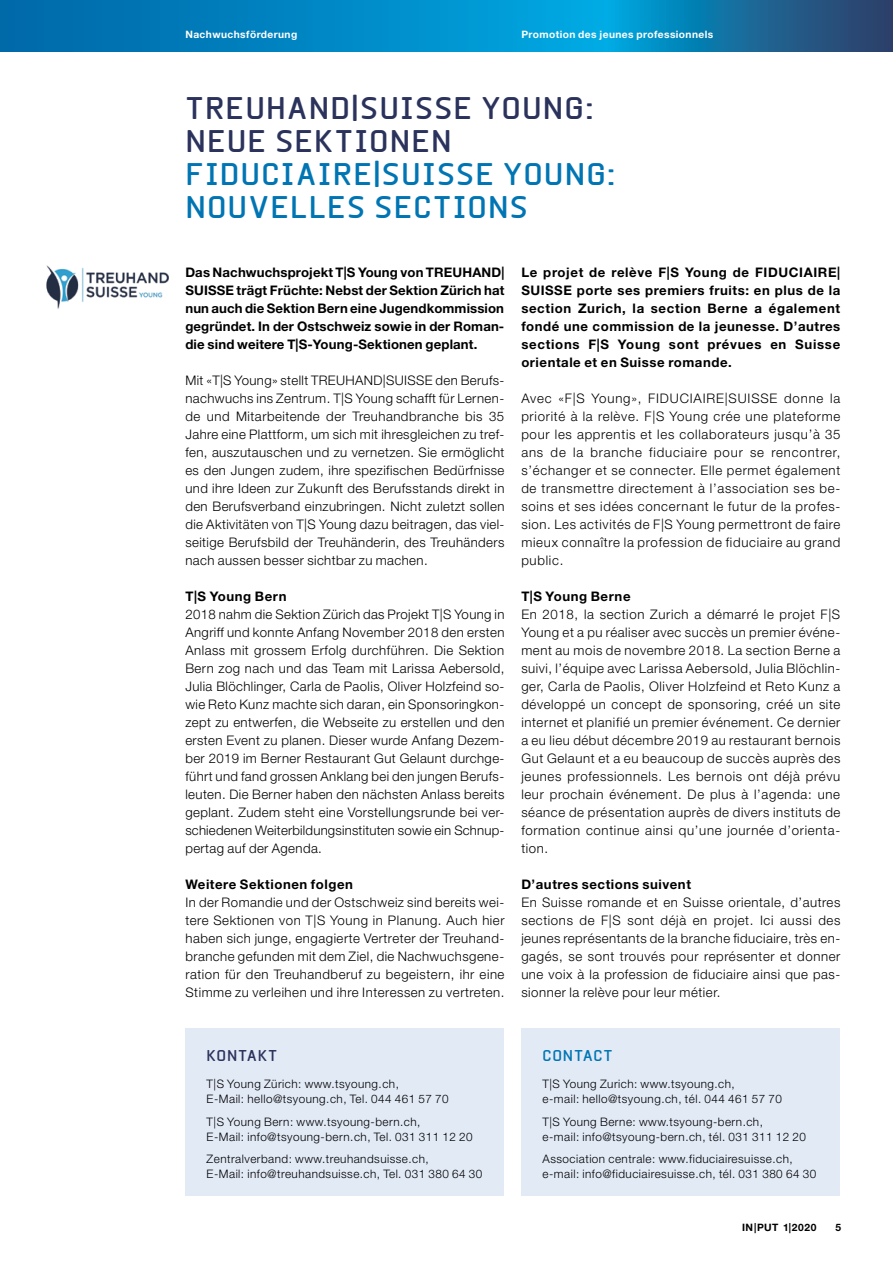
<style>
.page{position:relative;width:893px;height:1263px;background:#fff}
.page>*{position:absolute;margin:0;border:0;box-sizing:border-box;transform-origin:0 0}
.t1{font:700 30px/33px "Beta Sans";letter-spacing:.04em;color:#0075b4}
.t2{font:700 15px "Beta Sans";letter-spacing:.05em;color:#2b335d}
.t3{font:700 15px "Beta Sans";letter-spacing:.045em;color:#0075b4}
.t4{font:300 13.2px/18px "Helvetica Neue LT Std";letter-spacing:.04em;color:#000;text-align:justify}
.t5{font:700 13.2px/18px "Helvetica Neue LT Std";letter-spacing:.04em;color:#000;text-align:justify}
.t6{font:300 11.7px/15px "Helvetica Neue LT Std";letter-spacing:.04em;color:#000}
.t7{font:700 10.2px "Helvetica Neue LT Std";letter-spacing:.04em;color:#fff}
.t8{font:700 10.2px "Helvetica Neue LT Std";letter-spacing:.05em;color:#000}
.s1{color:#2b335d}
.s2{font-size:36px;color:#2b335d}
.s3{font-size:36px}
</style>
<div class="page">
<svg style="left:0;top:0;width:893px;height:51px;background:#067eb7"></svg>
<img style="left:46px;top:265px;width:123px;height:44px">
<div style="left:185px;top:1028px;width:319px;height:167px;background:#e2eaf6"></div>
<div style="left:521px;top:1028px;width:319px;height:167px;background:#e2eaf6"></div>
<p class="t7" style="left:185px;top:28px;width:113px">Nachwuchsförderung</p>
<p class="t7" style="left:521px;top:28px;width:193px">Promotion des jeunes professionnels</p>
<h1 class="t1" style="left:185px;top:92px;width:431px"><span class="s1">TREUHAND</span><span class="s2">|</span><span class="s1">SUISSE YOUNG:<br>NEUE SEKTIONEN<br></span>FIDUCIAIRE<span class="s3">|</span>SUISSE YOUNG:<br>NOUVELLES SECTIONS</h1>
<p class="t5" style="left:185px;top:263px;width:321px">Das Nachwuchsprojekt T|S Young von TREUHAND| SUISSE trägt Früchte: Nebst der Sektion Zürich hat nun auch die Sektion Bern eine Jugendkommission gegründet. In der Ostschweiz sowie in der Roman&shy;die sind weitere T|S-Young-Sektionen geplant.</p>
<p class="t4" style="left:185px;top:371px;width:321px">Mit «T|S Young» stellt TREUHAND|SUISSE den Berufs&shy;nachwuchs ins Zentrum. T|S Young schafft für Lernen&shy;de und Mitarbeitende der Treuhandbranche bis 35<br>Jahre eine Plattform, um sich mit ihresgleichen zu tref&shy;fen, auszutauschen und zu vernetzen. Sie ermöglicht es den Jungen zudem, ihre spezifischen Bedürfnisse und ihre Ideen zur Zukunft des Berufsstands direkt in den Berufsverband einzubringen. Nicht zuletzt sollen die Aktivitäten von T|S Young dazu beitragen, das viel&shy;seitige Berufsbild der Treuhänderin, des Treuhänders nach aussen besser sichtbar zu machen.</p>
<p class="t5" style="left:185px;top:587px;width:103px">T|S Young Bern</p>
<p class="t4" style="left:185px;top:605px;width:321px">2018 nahm die Sektion Zürich das Projekt T|S Young in Angriff und konnte Anfang November 2018 den ersten Anlass mit grossem Erfolg durchführen. Die Sektion Bern zog nach und das Team mit Larissa Aebersold, Julia Blöchlinger, Carla de Paolis, Oliver Holzfeind so&shy;wie Reto Kunz machte sich daran, ein Sponsoringkon&shy;zept zu entwerfen, die Webseite zu erstellen und den ersten Event zu planen. Dieser wurde Anfang Dezem&shy;ber 2019 im Berner Restaurant Gut Gelaunt durchge&shy;führt und fand grossen Anklang bei den jungen Berufs&shy;leuten. Die Berner haben den nächsten Anlass bereits geplant. Zudem steht eine Vorstellungsrunde bei ver&shy;schiedenen Weiterbildungsinstituten sowie ein Schnup&shy;pertag auf der Agenda.</p>
<p class="t5" style="left:185px;top:875px;width:169px">Weitere Sektionen folgen</p>
<p class="t4" style="left:185px;top:893px;width:321px">In der Romandie und der Ostschweiz sind bereits wei&shy;tere Sektionen von T|S Young in Planung. Auch hier haben sich junge, engagierte Vertreter der Treuhand&shy;branche gefunden mit dem Ziel, die Nachwuchsgene&shy;ration für den Treuhandberuf zu begeistern, ihr eine Stimme zu verleihen und ihre Interessen zu vertreten.</p>
<p class="t5" style="left:521px;top:263px;width:321px">Le projet de relève F|S Young de FIDUCIAIRE| SUISSE porte ses premiers fruits: en plus de la section Zurich, la section Berne a également fondé une commission de la jeunesse. D’autres sections F|S Young sont prévues en Suisse orientale et en Suisse romande.</p>
<p class="t4" style="left:521px;top:389px;width:321px">Avec «F|S Young», FIDUCIAIRE|SUISSE donne la priorité à la relève. F|S Young crée une plateforme pour les apprentis et les collaborateurs jusqu’à 35 ans de la branche fiduciaire pour se rencontrer, s’échanger et se connecter. Elle permet également de transmettre directement à l’association ses be&shy;soins et ses idées concernant le futur de la profes&shy;sion. Les activités de F|S Young permettront de faire mieux connaître la profession de fiduciaire au grand public.</p>
<p class="t5" style="left:521px;top:587px;width:111px">T|S Young Berne</p>
<p class="t4" style="left:521px;top:605px;width:321px">En 2018, la section Zurich a démarré le projet F|S Young et a pu réaliser avec succès un premier événe&shy;ment au mois de novembre 2018. La section Berne a suivi, l’équipe avec Larissa Aebersold, Julia Blöchlin&shy;ger, Carla de Paolis, Oliver Holzfeind et Reto Kunz a développé un concept de sponsoring, créé un site internet et planifié un premier événement. Ce dernier a eu lieu début décembre 2019 au restaurant bernois Gut Gelaunt et a eu beaucoup de succès auprès des jeunes professionnels. Les bernois ont déjà prévu leur prochain événement. De plus à l’agenda: une séance de présentation auprès de divers instituts de formation continue ainsi qu’une journée d’orienta&shy;tion.</p>
<p class="t5" style="left:521px;top:875px;width:171px">D’autres sections suivent</p>
<p class="t4" style="left:521px;top:893px;width:321px">En Suisse romande et en Suisse orientale, d’autres sections de F|S sont déjà en projet. Ici aussi des jeunes représentants de la branche fiduciaire, très en&shy;gagés, se sont trouvés pour représenter et donner une voix à la profession de fiduciaire ainsi que pas&shy;sionner la relève pour leur métier.</p>
<p class="t2" style="left:207px;top:1046px;width:72px">KONTAKT</p>
<p class="t6" style="left:207px;top:1076px;width:244px">T|S Young Zürich: www.tsyoung.ch,<br>E-Mail: hello@tsyoung.ch, Tel. 044 461 57 70</p>
<p class="t6" style="left:207px;top:1114px;width:268px">T|S Young Bern: www.tsyoung-bern.ch,<br>E-Mail: info@tsyoung-bern.ch, Tel. 031 311 12 20</p>
<p class="t6" style="left:207px;top:1151px;width:277px">Zentralverband: www.treuhandsuisse.ch,<br>E-Mail: info@treuhandsuisse.ch, Tel. 031 380 64 30</p>
<p class="t3" style="left:543px;top:1046px;width:72px">CONTACT</p>
<p class="t6" style="left:543px;top:1076px;width:241px">T|S Young Zurich: www.tsyoung.ch,<br>e-mail: hello@tsyoung.ch, tél. 044 461 57 70</p>
<p class="t6" style="left:543px;top:1114px;width:265px">T|S Young Berne: www.tsyoung-bern.ch,<br>e-mail: info@tsyoung-bern.ch, tél. 031 311 12 20</p>
<p class="t6" style="left:543px;top:1151px;width:275px">Association centrale: www.fiduciairesuisse.ch, e-mail: info@fiduciairesuisse.ch, tél. 031 380 64 30</p>
<p class="t8" style="left:742px;top:1221px;width:76px">IN|PUT 1|2020</p>
<p class="t8" style="left:836px;top:1221px;width:7px">5</p>
</div>
